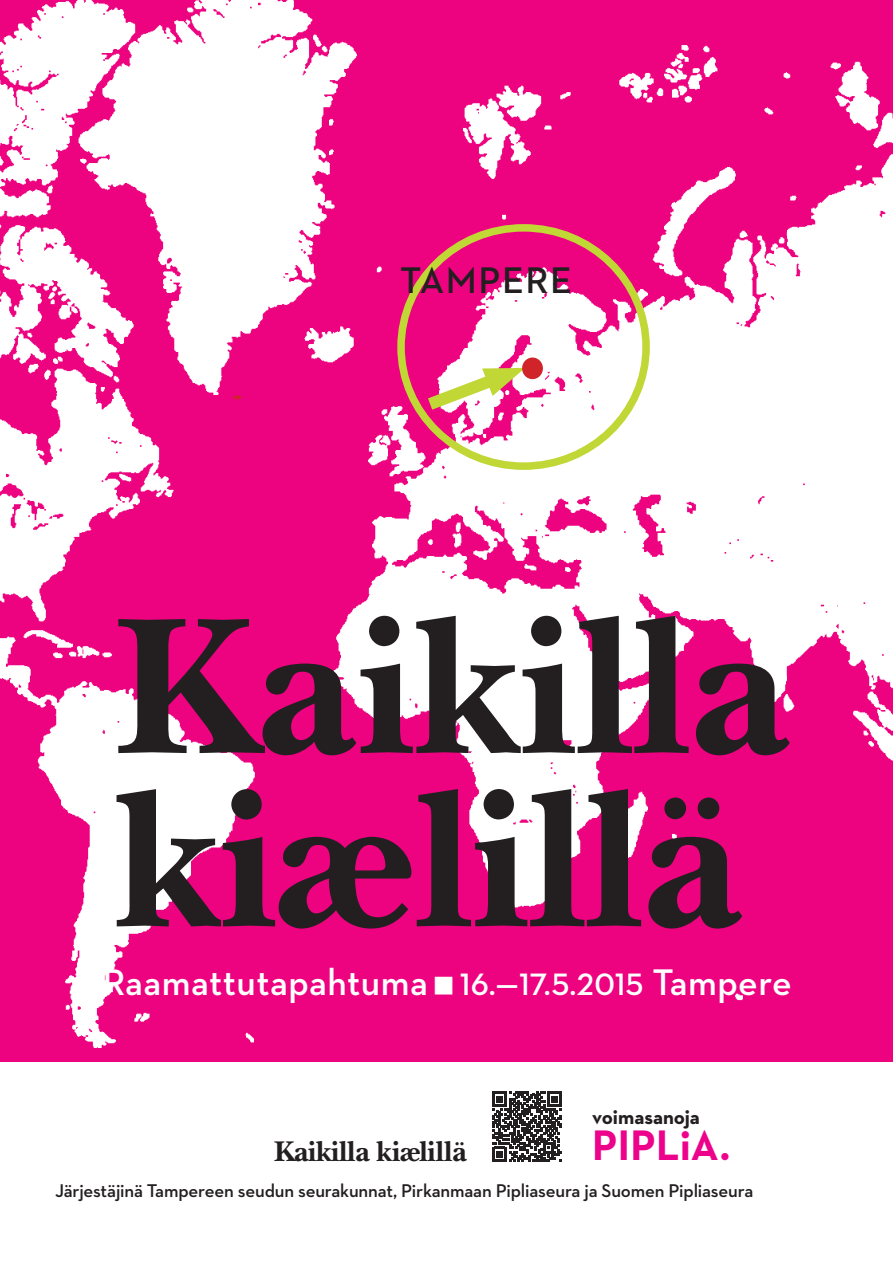
<style>
.page{position:relative;width:893px;height:1263px;background:#fff}
.page>*{position:absolute;margin:0;border:0;box-sizing:border-box;transform-origin:0 0}
.t1{font:700 202.5px/173.2px "New Baskerville";color:#231f20}
.t2{font:700 43.5px "Neutraface 2 Text";letter-spacing:.01em;color:#ed028c}
.t3{font:600 37.65px "Neutraface 2 Text";letter-spacing:.01em;color:#fff}
.t4{font:600 37.65px "Neutraface 2 Text";letter-spacing:.04em;color:#231f20}
.t5{font:700 29.7px "New Baskerville";letter-spacing:-.005em;color:#231f20}
.t6{font:700 20.85px "Neutraface 2 Text";color:#231f20}
.t7{font:600 18.75px "Neutraface 2 Text";letter-spacing:-.01em;color:#231f20}
.s1{font-size:31.5px}
</style>
<div class="page">
<img style="left:0;top:0;width:788px;height:790px">
<img style="left:788px;top:0;width:105px;height:1054px">
<img style="left:0;top:790px;width:789px;height:264px">
<div style="left:397px;top:224px;width:253px;height:246px;border:8px solid #c1d736;border-radius:50%"></div>
<svg style="left:492px;top:1092px;width:70px;height:69px"></svg>
<svg style="left:415px;top:361px;width:110px;height:58px"></svg>
<svg style="left:233px;top:396px;width:8px;height:3px"></svg>
<div style="left:522px;top:357px;width:21px;height:22px;background:#d1232a;border-radius:50%"></div>
<svg style="left:435px;top:976px;width:18px;height:18px"></svg>
<h3 class="t4" style="left:400px;top:257px;width:173px">TAMPERE</h3>
<h1 class="t1" style="left:115px;top:601px;width:674px">Kaikilla kiælillä</h1>
<h3 class="t3" style="left:102px;top:958px;width:691px">Raamattutapahtuma <span class="s1">16.—17.5.2015</span> Tampere</h3>
<h3 class="t5" style="left:274px;top:1134px;width:194px">Kaikilla kiælillä</h3>
<p class="t6" style="left:592px;top:1103px;width:109px">voimasanoja</p>
<h2 class="t2" style="left:592px;top:1117px;width:140px">PIPLiA.</h2>
<p class="t7" style="left:55px;top:1178px;width:700px">Järjestäjinä Tampereen seudun seurakunnat, Pirkanmaan Pipliaseura ja Suomen Pipliaseura</p>
</div>
